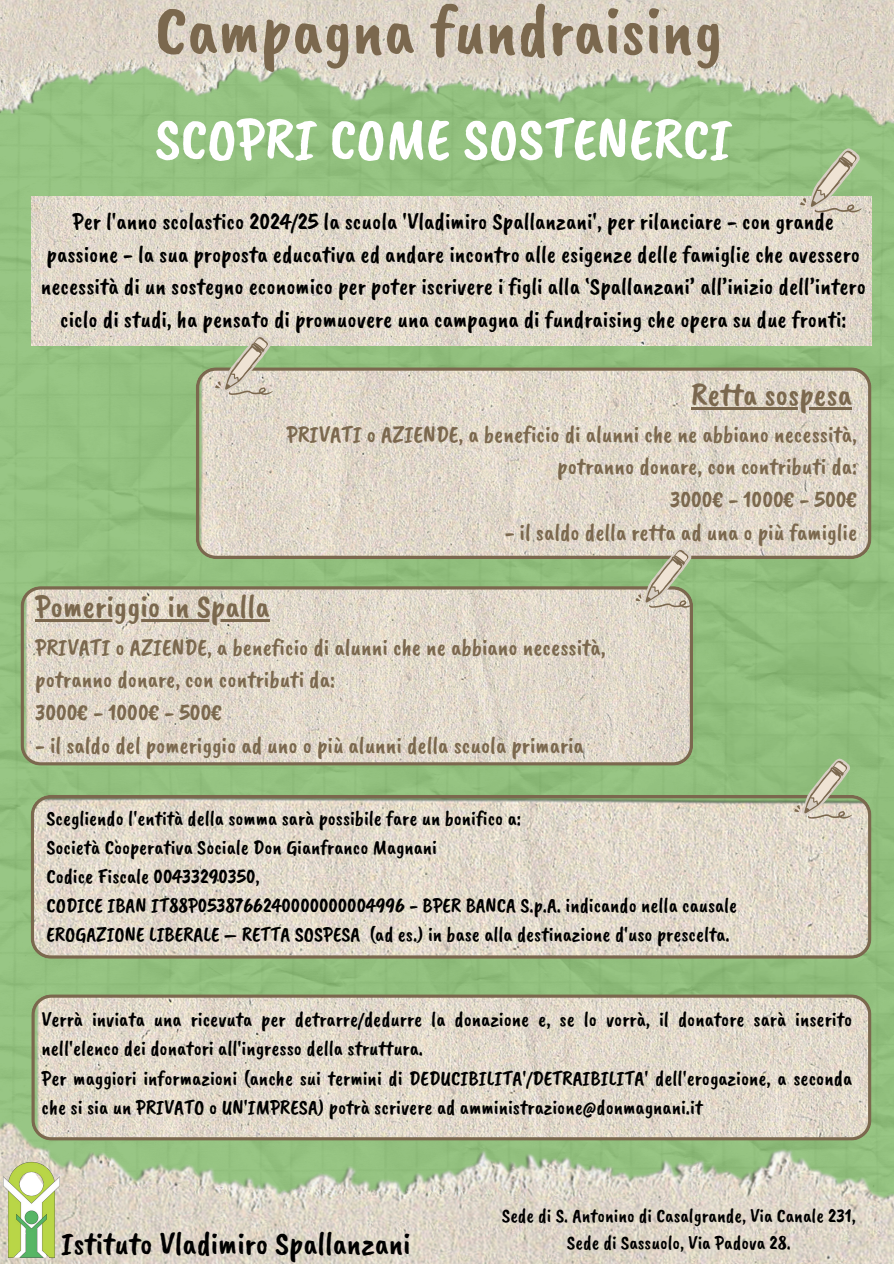
<style>
.page{position:relative;width:894px;height:1264px;background:#fff}
.page>*{position:absolute;margin:0;border:0;box-sizing:border-box;transform-origin:0 0}
.t1{font:72px "Caveat Brush";color:#7b684e}
.t2{font:60px "Caveat Brush";color:#fff}
.t3{font:33px "Caveat Brush";color:#7b684e}
.t4{font:32.55px "Caveat Brush";color:#000}
.t5{font:24px/32.7px "Caveat Brush";color:#000;text-align:center}
.t6{font:24px/32.7px "Caveat Brush";color:#7b684e;text-align:right}
.t7{font:21.15px/29.2px "Caveat Brush";color:#000}
.t8{font:21px "Caveat Brush";color:#000}
.t9{font:19.8px "Caveat Brush";color:#000}
</style>
<div class="page">
<img style="left:0;top:148px;width:893px;height:914px">
<img style="left:0;top:0;width:893px;height:148px">
<img style="left:0;top:1062px;width:893px;height:201px">
<svg style="left:196px;top:367px;width:675px;height:191px"></svg>
<svg style="left:31px;top:994px;width:840px;height:146px"></svg>
<img style="left:3px;top:1162px;width:56px;height:95px">
<hr style="left:691px;top:407px;width:160px;height:2px;background:#7b684e">
<img style="left:31px;top:196px;width:840px;height:149px">
<svg style="left:799px;top:148px;width:62px;height:65px"></svg>
<svg style="left:215px;top:334px;width:57px;height:61px"></svg>
<svg style="left:31px;top:795px;width:840px;height:163px"></svg>
<svg style="left:21px;top:586px;width:671px;height:179px"></svg>
<hr style="left:35px;top:619px;width:234px;height:2px;background:#7b684e">
<svg style="left:635px;top:547px;width:57px;height:61px"></svg>
<svg style="left:794px;top:758px;width:57px;height:61px"></svg>
<p class="t1" style="left:155px;top:-16px;width:568px">Campagna fundraising</p>
<p class="t2" style="left:155px;top:101px;width:578px">SCOPRI COME SOSTENERCI</p>
<p class="t5" style="left:41px;top:205px;width:826px">Per l'anno scolastico 2024/25 la scuola 'Vladimiro Spallanzani', per rilanciare - con grande passione - la sua proposta educativa ed andare incontro alle esigenze delle famiglie che avessero necessità di un sostegno economico per poter iscrivere i figli alla ‘Spallanzani’ all’inizio dell’intero ciclo di studi, ha pensato di promuovere una campagna di fundraising che opera su due fronti:</p>
<h4 class="t3" style="left:691px;top:373px;width:162px">Retta sospesa</h4>
<h4 class="t6" style="left:286px;top:417px;width:572px">PRIVATI o AZIENDE, a beneficio di alunni che ne abbiano necessità, potranno donare, con contributi da:<br>3000€ - 1000€ - 500€</h4>
<h4 class="t6" style="left:504px;top:515px;width:354px">- il saldo della retta ad una o più famiglie</h4>
<p class="t3" style="left:35px;top:585px;width:236px">Pomeriggio in Spalla</p>
<p class="t6" style="left:35px;top:630px;width:572px;text-align:left">PRIVATI o AZIENDE, a beneficio di alunni che ne abbiano necessità, potranno donare, con contributi da:<br>3000€ - 1000€ - 500€</p>
<p class="t6" style="left:35px;top:728px;width:550px">- il saldo del pomeriggio ad uno o più alunni della scuola primaria</p>
<p class="t8" style="left:46px;top:805px;width:476px">Scegliendo l'entità della somma sarà possibile fare un bonifico a:</p>
<p class="t8" style="left:46px;top:834px;width:392px">Società Cooperativa Sociale Don Gianfranco Magnani</p>
<p class="t8" style="left:46px;top:863px;width:215px">Codice Fiscale 00433290350,</p>
<p class="t8" style="left:46px;top:892px;width:692px">CODICE IBAN IT88P0538766240000000004996 - BPER BANCA S.p.A. indicando nella causale</p>
<p class="t8" style="left:46px;top:921px;width:684px">EROGAZIONE LIBERALE – RETTA SOSPESA (ad es.) in base alla destinazione d'uso prescelta.</p>
<p class="t7" style="left:41px;top:1004px;width:812px">Verrà inviata una ricevuta per detrarre/dedurre la donazione e, se lo vorrà, il donatore sarà inserito nell'elenco dei donatori all'ingresso della struttura.</p>
<h3 class="t7" style="left:41px;top:1062px;width:812px">Per maggiori informazioni (anche sui termini di DEDUCIBILITA'/DETRAIBILITA' dell'erogazione, a seconda che si sia un PRIVATO o UN'IMPRESA) potrà scrivere ad amministrazione@donmagnani.it</h3>
<p class="t4" style="left:61px;top:1222px;width:351px">Istituto Vladimiro Spallanzani</p>
<p class="t9" style="left:501px;top:1202px;width:355px">Sede di S. Antonino di Casalgrande, Via Canale 231,</p>
<h3 class="t9" style="left:566px;top:1229px;width:225px">Sede di Sassuolo, Via Padova 28.</h3>
</div>
